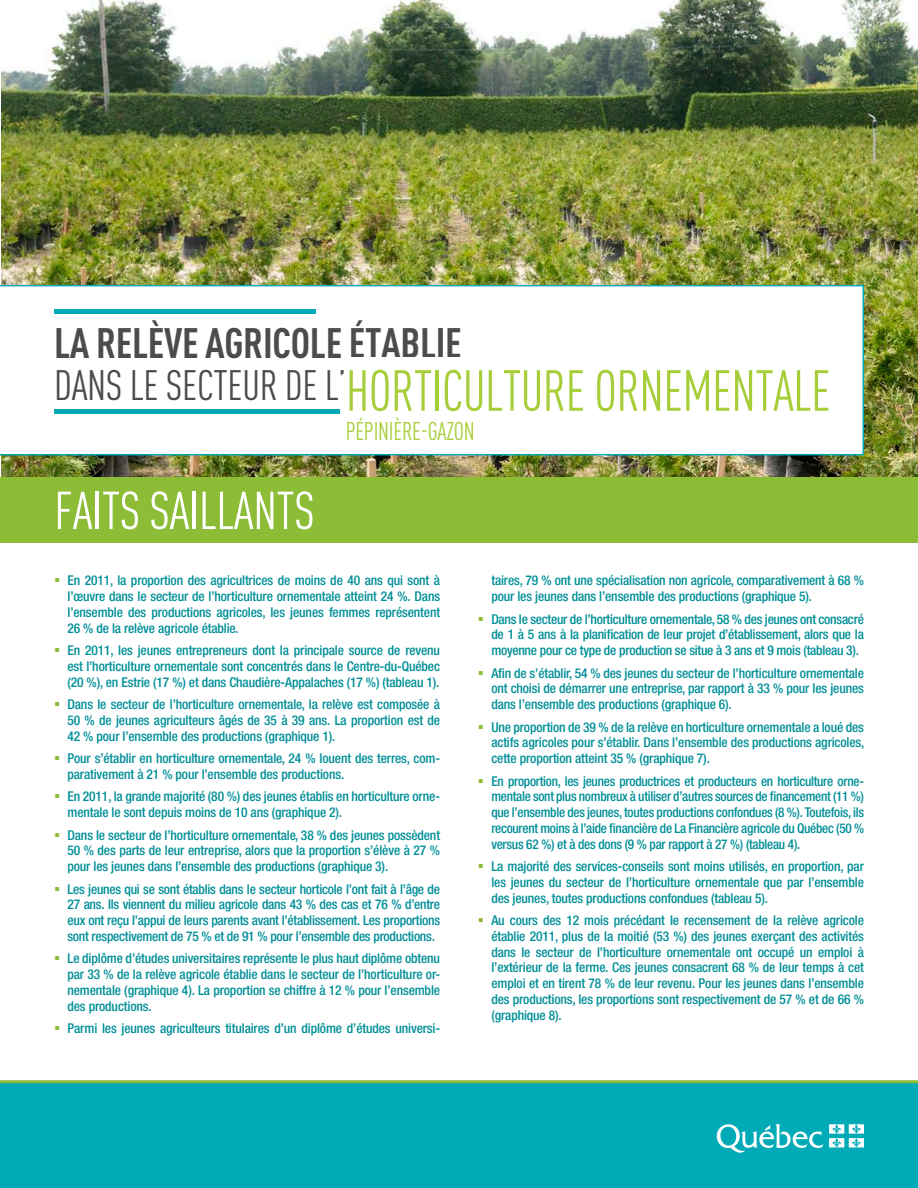
<style>
.page{position:relative;width:918px;height:1188px;background:#fff}
.page>*{position:absolute;margin:0;border:0;box-sizing:border-box;transform-origin:0 0}
.H1_-_Couvert1_copie{font:condensed 57px "DINOT";letter-spacing:-.01em;color:#a6ce39;scale:.95 1}
.H1_-_Couvert1_copie-2{font:condensed 52.5px "DINOT";letter-spacing:-.01em;color:#fff}
.H1_-_Couvert1_copie-3{font:700 condensed 42px/42px "DINOT";letter-spacing:-.01em;color:#4b4c4d}
.H1_-_Couvert1_copie-4{font:condensed 25.2px "DINOT";letter-spacing:-.01em;color:#a6ce39;scale:.96 1}
.t1{font:500 condensed 13.5px/15.8px "Helvetica Neue";letter-spacing:-.01em;color:#008f98;text-align:justify}
.s1{font-weight:400}
.s2{color:#8dbc37}
</style>
<div class="page">
<img style="left:1px;top:0;width:917px;height:477px">
<div style="left:0;top:286px;width:863px;height:169px;background:#fff"></div>
<div style="left:0;top:285px;width:864px;height:170px;border:2px solid #00aab6"></div>
<hr style="left:54px;top:410px;width:286px;height:4px;background:#00aab6">
<div style="left:0;top:477px;width:918px;height:66px;background:#8dbc37"></div>
<hr style="left:54px;top:310px;width:262px;height:4px;background:#00aab6">
<div style="left:0;top:1083px;width:918px;height:105px;background:#00aab6"></div>
<hr style="left:0;top:1080px;width:918px;height:3px;background:#8dbc37">
<svg style="left:717px;top:1124px;width:147px;height:29px"></svg>
<p class="H1_-_Couvert1_copie-3" style="left:54px;top:321px;width:409px">LA RELÈVE AGRICOLE ÉTABLIE<br><span class="s1">DANS LE SECTEUR DE L’</span></p>
<p class="H1_-_Couvert1_copie" style="left:346px;top:358px;width:512px">HORTICULTURE ORNEMENTALE</p>
<p class="H1_-_Couvert1_copie-4" style="left:346px;top:416px;width:136px">PÉPINIÈRE-GAZON</p>
<p class="H1_-_Couvert1_copie-2" style="left:54px;top:480px;width:262px">FAITS SAILLANTS</p>
<p class="t1" style="left:68px;top:572px;width:374px;text-indent:-14px"><span class="s2">▪</span> En 2011, la proportion des agricultrices de moins de 40 ans qui sont à l’œuvre dans le secteur de l’horticulture ornementale atteint 24 %. Dans l’ensemble des productions agricoles, les jeunes femmes représentent 26 % de la relève agricole établie.</p>
<p class="t1" style="left:68px;top:642px;width:374px;text-indent:-14px"><span class="s2">▪</span> En 2011, les jeunes entrepreneurs dont la principale source de revenu est l’horticulture ornementale sont concentrés dans le Centre-du-Québec (20 %), en Estrie (17 %) et dans Chaudière-Appalaches (17 %) (tableau 1).</p>
<p class="t1" style="left:68px;top:696px;width:374px;text-indent:-14px"><span class="s2">▪</span> Dans le secteur de l’horticulture ornementale, la relève est composée à 50 % de jeunes agriculteurs âgés de 35 à 39 ans. La proportion est de 42 % pour l’ensemble des productions (graphique 1).</p>
<p class="t1" style="left:68px;top:750px;width:374px;text-indent:-14px"><span class="s2">▪</span> Pour s’établir en horticulture ornementale, 24 % louent des terres, com&shy;parativement à 21 % pour l’ensemble des productions.</p>
<p class="t1" style="left:68px;top:788px;width:374px;text-indent:-14px"><span class="s2">▪</span> En 2011, la grande majorité (80 %) des jeunes établis en horticulture orne&shy;mentale le sont depuis moins de 10 ans (graphique 2).</p>
<p class="t1" style="left:68px;top:827px;width:374px;text-indent:-14px"><span class="s2">▪</span> Dans le secteur de l’horticulture ornementale, 38 % des jeunes possèdent 50 % des parts de leur entreprise, alors que la proportion s’élève à 27 % pour les jeunes dans l’ensemble des productions (graphique 3).</p>
<p class="t1" style="left:68px;top:881px;width:374px;text-indent:-14px"><span class="s2">▪</span> Les jeunes qui se sont établis dans le secteur horticole l’ont fait à l’âge de 27 ans. Ils viennent du milieu agricole dans 43 % des cas et 76 % d’entre eux ont reçu l’appui de leurs parents avant l’établissement. Les proportions sont respectivement de 75 % et de 91 % pour l’ensemble des productions.</p>
<p class="t1" style="left:68px;top:950px;width:374px;text-indent:-14px"><span class="s2">▪</span> Le diplôme d’études universitaires représente le plus haut diplôme obtenu par 33 % de la relève agricole établie dans le secteur de l’horticulture or&shy;nementale (graphique 4). La proportion se chiffre à 12 % pour l’ensemble des productions.</p>
<p class="t1" style="left:54px;top:1020px;width:386px"><span class="s2">▪</span> Parmi les jeunes agriculteurs titulaires d’un diplôme d’études universi-</p>
<p class="t1" style="left:491px;top:572px;width:374px">taires, 79 % ont une spécialisation non agricole, comparativement à 68 % pour les jeunes dans l’ensemble des productions (graphique 5).</p>
<p class="t1" style="left:491px;top:611px;width:374px;text-indent:-14px"><span class="s2">▪</span> Dans le secteur de l’horticulture ornementale, 58 % des jeunes ont consacré de 1 à 5 ans à la planification de leur projet d’établissement, alors que la moyenne pour ce type de production se situe à 3 ans et 9 mois (tableau 3).</p>
<p class="t1" style="left:491px;top:665px;width:374px;text-indent:-14px"><span class="s2">▪</span> Afin de s’établir, 54 % des jeunes du secteur de l’horticulture ornementale ont choisi de démarrer une entreprise, par rapport à 33 % pour les jeunes dans l’ensemble des productions (graphique 6).</p>
<p class="t1" style="left:491px;top:719px;width:375px;text-indent:-14px"><span class="s2">▪</span> Une proportion de 39 % de la relève en horticulture ornementale a loué des actifs agricoles pour s’établir. Dans l’ensemble des productions agricoles, cette proportion atteint 35 % (graphique 7).</p>
<p class="t1" style="left:491px;top:773px;width:374px;text-indent:-14px"><span class="s2">▪</span> En proportion, les jeunes productrices et producteurs en horticulture orne&shy;mentale sont plus nombreux à utiliser d’autres sources de financement (11 %) que l’ensemble des jeunes, toutes productions confondues (8 %). Toutefois, ils recourent moins à l’aide financière de La Financière agricole du Québec (50 % versus 62 %) et à des dons (9 % par rapport à 27 %) (tableau 4).</p>
<p class="t1" style="left:491px;top:858px;width:374px;text-indent:-14px"><span class="s2">▪</span> La majorité des services-conseils sont moins utilisés, en proportion, par les jeunes du secteur de l’horticulture ornementale que par l’ensemble des jeunes, toutes productions confondues (tableau 5).</p>
<p class="t1" style="left:491px;top:912px;width:374px;text-indent:-14px"><span class="s2">▪</span> Au cours des 12 mois précédant le recensement de la relève agricole établie 2011, plus de la moitié (53 %) des jeunes exerçant des activités dans le secteur de l’horticulture ornementale ont occupé un emploi à l’extérieur de la ferme. Ces jeunes consacrent 68 % de leur temps à cet emploi et en tirent 78 % de leur revenu. Pour les jeunes dans l’ensemble des productions, les proportions sont respectivement de 57 % et de 66 % (graphique 8).</p>
</div>
